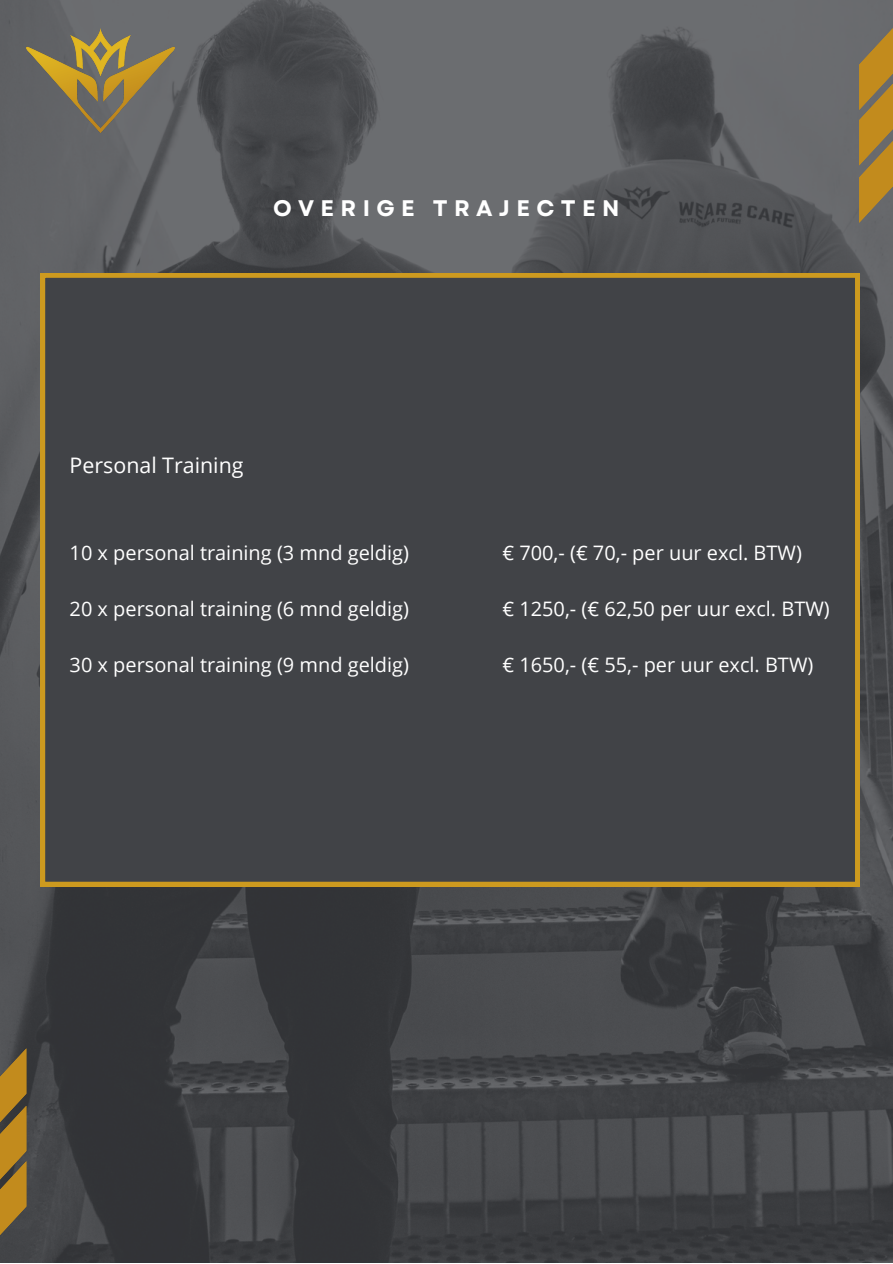
<style>
.page{position:relative;width:893px;height:1264px;background:#fff}
.page>*{position:absolute;margin:0;border:0;box-sizing:border-box;transform-origin:0 0}
.t1{font:700 22.5px "Garet";letter-spacing:.28em;color:#fff}
.t2{font:21.45px "Open Sans";color:#fff}
.t3{font:19.95px "Open Sans";color:#fff}
</style>
<div class="page">
<img style="left:0;top:0;width:892px;height:1262px">
<img style="left:26px;top:28px;width:149px;height:106px">
<svg style="left:0;top:1048px;width:26px;height:57px"></svg>
<svg style="left:0;top:1105px;width:26px;height:56px"></svg>
<svg style="left:0;top:1161px;width:26px;height:81px;fill:#c28b1d"></svg>
<svg style="left:859px;top:165px;width:33px;height:58px;fill:#c28b1d"></svg>
<svg style="left:859px;top:110px;width:33px;height:55px;fill:#c28b1d"></svg>
<svg style="left:859px;top:28px;width:33px;height:82px;fill:#c28b1d"></svg>
<div style="left:41px;top:273px;width:818px;height:613px;background:#414347"></div>
<p class="t1" style="left:273px;top:192px;width:348px">OVERIGE TRAJECTEN</p>
<p class="t2" style="left:70px;top:450px;width:175px">Personal Training</p>
<p class="t3" style="left:70px;top:539px;width:341px">10 x personal training (3 mnd geldig)</p>
<p class="t3" style="left:502px;top:539px;width:301px">€ 700,- (€ 70,- per uur excl. BTW)</p>
<p class="t3" style="left:70px;top:594px;width:341px">20 x personal training (6 mnd geldig)</p>
<p class="t3" style="left:502px;top:594px;width:329px">€ 1250,- (€ 62,50 per uur excl. BTW)</p>
<p class="t3" style="left:70px;top:650px;width:341px">30 x personal training (9 mnd geldig)</p>
<p class="t3" style="left:502px;top:650px;width:312px">€ 1650,- (€ 55,- per uur excl. BTW)</p>
</div>
